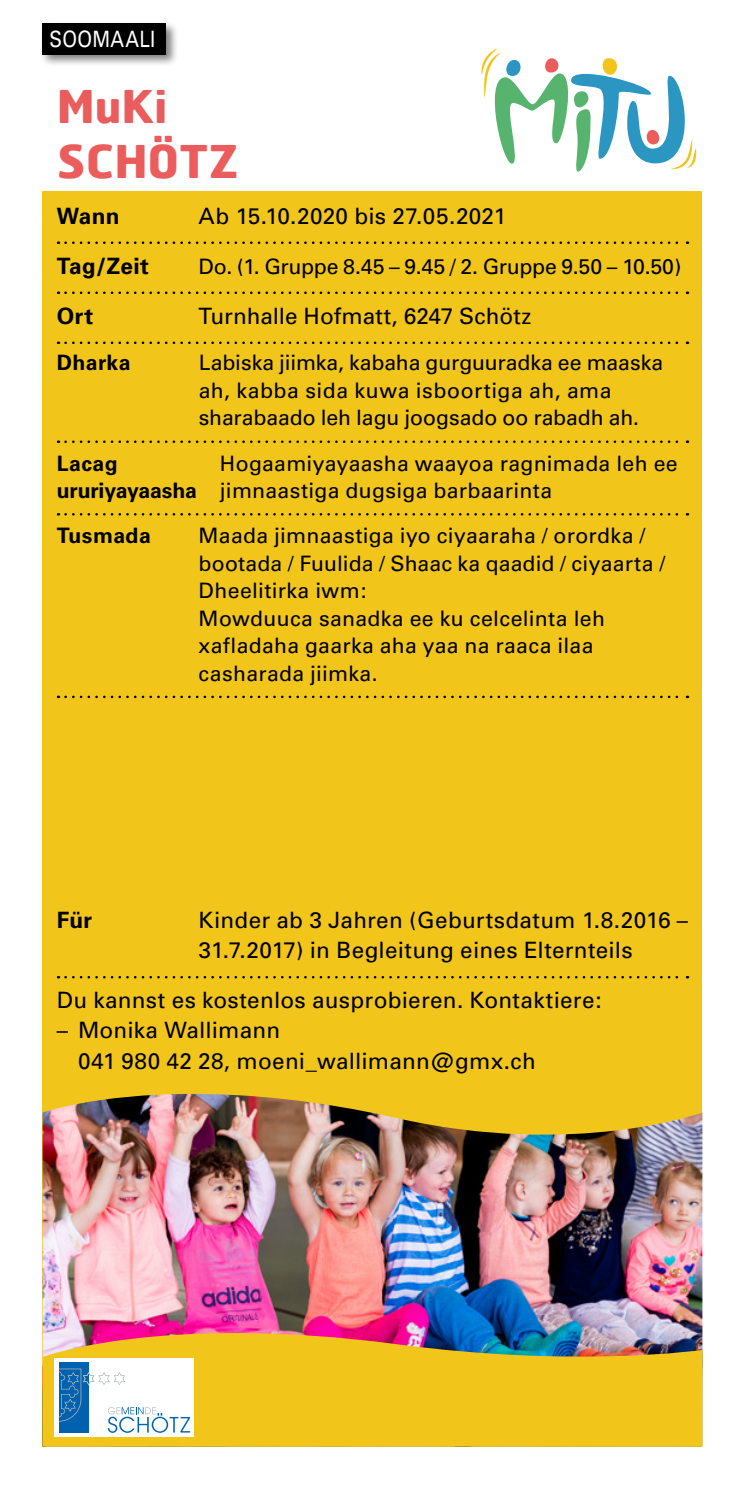
<style>
.page{position:relative;width:745px;height:1489px;background:#fff}
.page>*{position:absolute;margin:0;border:0;box-sizing:border-box;transform-origin:0 0}
.t1{font:700 45px/55px "Hermes FB";letter-spacing:.005em;color:#eb5c5c}
.t2{font:22.5px/30px "Univers";letter-spacing:.01em;color:#000}
.t3{font:700 22.5px "Univers";letter-spacing:.015em;color:#000}
.t4{font:22.5px "Univers";letter-spacing:.015em;color:#fff;scale:.84 1}
.t5{font:21.25px/27.5px "Univers";letter-spacing:.01em;color:#000}
.t6{font:21.25px "Univers";letter-spacing:-.01em;color:#000}
.t7{font:700 21.25px "Univers";letter-spacing:.02em;color:#000}
.s1{font-weight:700}
</style>
<div class="page">
<div style="left:43px;top:191px;width:659px;height:1255px;background:#f1c51a"></div>
<img style="left:43px;top:1093px;width:659px;height:219px">
<img style="left:43px;top:1312px;width:659px;height:125px">
<svg style="left:481px;top:49px;width:216px;height:123px"></svg>
<svg style="left:65px;top:976px;width:622px;height:2px"></svg>
<svg style="left:65px;top:241px;width:622px;height:3px"></svg>
<svg style="left:65px;top:291px;width:622px;height:3px"></svg>
<svg style="left:65px;top:341px;width:622px;height:3px"></svg>
<div style="left:54px;top:1358px;width:140px;height:78px;background:#fff"></div>
<div style="left:59px;top:1362px;width:30px;height:70px;background:#0062ae"></div>
<svg style="left:59px;top:1368px;width:131px;height:64px"></svg>
<div style="left:40px;top:21px;width:139px;height:46px;background:#000;opacity:.5"></div>
<div style="left:43px;top:23px;width:123px;height:32px;background:#000"></div>
<svg style="left:65px;top:440px;width:622px;height:3px"></svg>
<svg style="left:65px;top:513px;width:622px;height:2px"></svg>
<svg style="left:65px;top:695px;width:622px;height:3px"></svg>
<p class="t4" style="left:50px;top:26px;width:127px">SOOMAALI</p>
<h1 class="t1" style="left:57px;top:77px;width:183px">MuKi<br>SCHÖTZ</h1>
<p class="t3" style="left:57px;top:202px;width:64px">Wann</p>
<p class="t2" style="left:198px;top:201px;width:309px">Ab 15.10.2020 bis 27.05.2021</p>
<p class="t3" style="left:57px;top:252px;width:94px">Tag/Zeit</p>
<p class="t6" style="left:198px;top:254px;width:484px">Do. (1. Gruppe 8.45 – 9.45 / 2. Gruppe 9.50 – 10.50)</p>
<p class="t3" style="left:57px;top:302px;width:38px">Ort</p>
<p class="t2" style="left:198px;top:301px;width:334px">Turnhalle Hofmatt, 6247 Schötz</p>
<p class="t7" style="left:57px;top:350px;width:75px">Dharka</p>
<p class="t5" style="left:198px;top:349px;width:465px">Labiska jiimka, kabaha gurguuradka ee maaska ah, kabba sida kuwa isboortiga ah, ama sharabaado leh lagu joogsado oo rabadh ah.</p>
<p class="t7" style="left:57px;top:450px;width:62px">Lacag</p>
<p class="t5" style="left:57px;top:449px;width:622px;text-indent:163px">Hogaamiyayaasha waayoa ragnimada leh ee <span class="s1">ururiyayaasha</span> jimnaastiga dugsiga barbaarinta</p>
<p class="t7" style="left:57px;top:523px;width:96px">Tusmada</p>
<p class="t5" style="left:198px;top:522px;width:468px">Maada jimnaastiga iyo ciyaaraha / orordka / bootada / Fuulida / Shaac ka qaadid / ciyaarta / Dheelitirka iwm:<br>Mowduuca sanadka ee ku celcelinta leh xafladaha gaarka aha yaa na raaca ilaa casharada jiimka.</p>
<p class="t3" style="left:57px;top:906px;width:37px">Für</p>
<p class="t2" style="left:198px;top:905px;width:490px">Kinder ab 3 Jahren (Geburtsdatum 1.8.2016 –<br>31.7.2017) in Begleitung eines Elternteils</p>
<p class="t2" style="left:57px;top:985px;width:546px">Du kannst es kostenlos ausprobieren. Kontaktiere:</p>
<p class="t2" style="left:78px;top:1015px;width:459px;text-indent:-21px">– Monika Wallimann<br>041 980 42 28, moeni_wallimann@gmx.ch</p>
</div>
